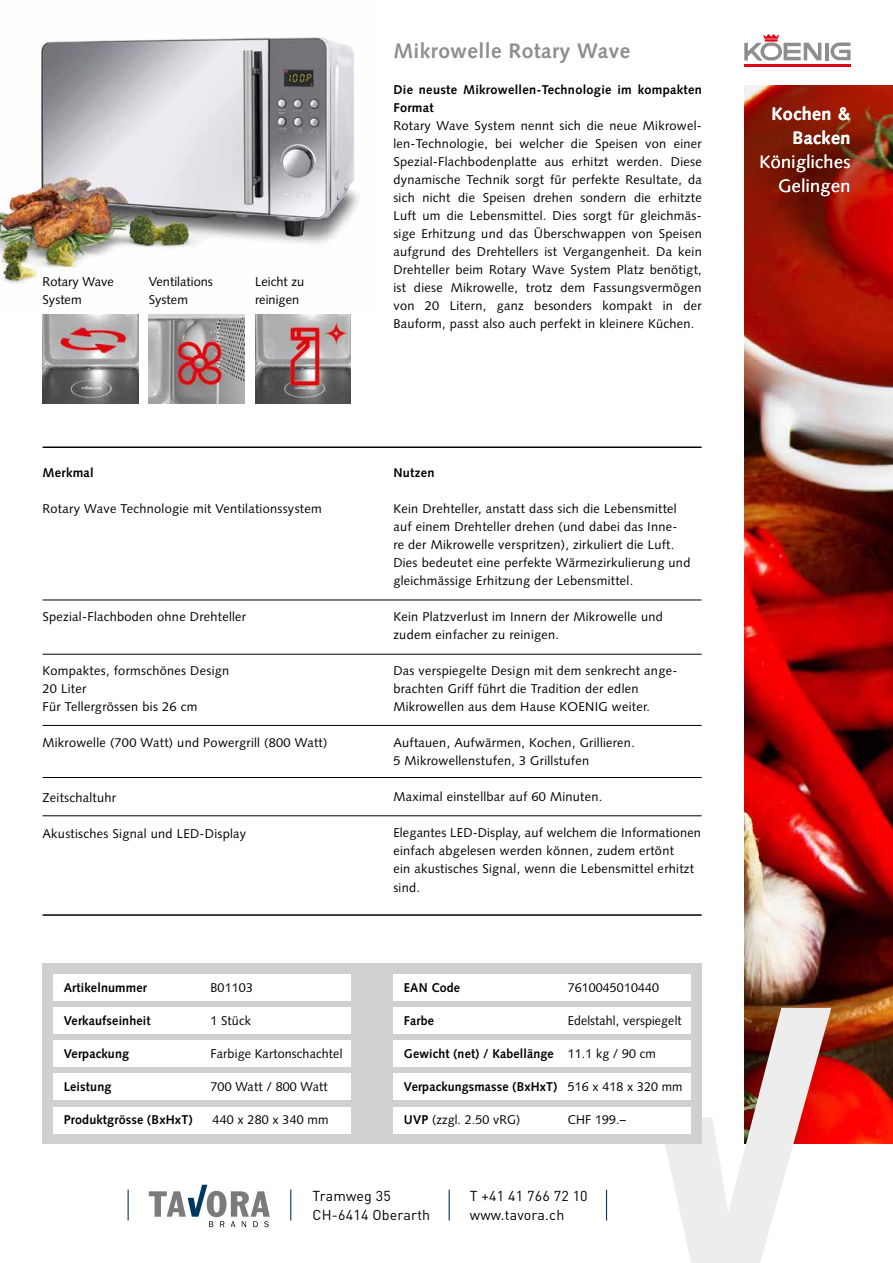
<style>
.page{position:relative;width:893px;height:1263px;background:#fff}
.page>*{position:absolute;margin:0;border:0;box-sizing:border-box;transform-origin:0 0}
.t1{font:700 21px "Syntax LT Std";letter-spacing:.025em;color:#8e8e8d}
.t2{font:18px/24px "Syntax LT Std";letter-spacing:.025em;color:#fff;text-align:right}
.t3{font:700 18px/24px "Syntax LT Std";letter-spacing:.025em;color:#fff;text-align:right}
.t4{font:14.25px "DIN Pro";letter-spacing:.01em;color:#000}
.t5{font:12.75px/18px "Syntax LT Std";letter-spacing:.025em;color:#000}
.t6{font:700 12.75px/18px "Syntax LT Std";letter-spacing:.015em;color:#000}
.t7{font:12.75px/18px "Syntax LT Std";letter-spacing:.005em;color:#000}
.s1{font-weight:400}
.s2{font-weight:700}
</style>
<div class="page">
<img style="left:744px;top:85px;width:149px;height:1059px">
<svg style="left:665px;top:1008px;width:166px;height:255px"></svg>
<hr style="left:128px;top:1189px;width:1px;height:31px;background:#003761">
<hr style="left:290px;top:1189px;width:1px;height:31px;background:#003761">
<hr style="left:449px;top:1189px;width:1px;height:31px;background:#003761">
<hr style="left:606px;top:1189px;width:1px;height:31px;background:#003761">
<svg style="left:149px;top:1185px;width:121px;height:42px"></svg>
<hr style="left:825px;top:43px;width:3px;height:17px;background:#8e8e8d">
<svg style="left:744px;top:34px;width:77px;height:27px"></svg>
<hr style="left:744px;top:64px;width:106px;height:3px;background:#e30613">
<svg style="left:830px;top:42px;width:20px;height:18px"></svg>
<div style="left:43px;top:963px;width:659px;height:181px;background:#d0d0d0"></div>
<div style="left:53px;top:974px;width:638px;height:26px;background:#fff"></div>
<div style="left:53px;top:1007px;width:638px;height:26px;background:#fff"></div>
<div style="left:53px;top:1040px;width:638px;height:26px;background:#fff"></div>
<div style="left:53px;top:1073px;width:638px;height:26px;background:#fff"></div>
<div style="left:53px;top:1107px;width:638px;height:26px;background:#fff"></div>
<div style="left:352px;top:964px;width:41px;height:179px;background:#d0d0d0"></div>
<hr style="left:43px;top:446px;width:659px;height:2px;background:#000">
<hr style="left:43px;top:914px;width:659px;height:2px;background:#000">
<hr style="left:43px;top:600px;width:659px;height:1px;background:#000">
<hr style="left:43px;top:654px;width:659px;height:1px;background:#000">
<hr style="left:43px;top:725px;width:659px;height:1px;background:#000">
<hr style="left:43px;top:777px;width:659px;height:1px;background:#000">
<hr style="left:43px;top:815px;width:659px;height:1px;background:#000">
<img style="left:0;top:37px;width:359px;height:247px">
<img style="left:43px;top:315px;width:95px;height:89px">
<img style="left:149px;top:315px;width:95px;height:89px">
<img style="left:255px;top:315px;width:96px;height:89px">
<p class="t7" style="left:43px;top:273px;width:73px">Rotary Wave<br>System</p>
<p class="t7" style="left:149px;top:273px;width:66px">Ventilations<br>System</p>
<p class="t7" style="left:255px;top:273px;width:51px">Leicht zu reinigen</p>
<h1 class="t1" style="left:393px;top:39px;width:238px">Mikrowelle Rotary Wave</h1>
<p class="t6" style="left:393px;top:81px;width:310px">Die neuste Mikrowellen-Technologie im kompakten<br>Format</p>
<p class="t5" style="left:393px;top:117px;width:310px;text-align:justify">Rotary Wave System nennt sich die neue Mikrowel&shy;len-Technologie, bei welcher die Speisen von einer Spezial-Flachbodenplatte aus erhitzt werden. Diese dynamische Technik sorgt für perfekte Resultate, da sich nicht die Speisen drehen sondern die erhitzte Luft um die Lebensmittel. Dies sorgt für gleichmäs&shy;sige Erhitzung und das Überschwappen von Speisen aufgrund des Drehtellers ist Vergangenheit. Da kein Drehteller beim Rotary Wave System Platz benötigt, ist diese Mikrowelle, trotz dem Fassungsvermögen von 20 Litern, ganz besonders kompakt in der Bauform, passt also auch perfekt in kleinere Küchen.</p>
<p class="t6" style="left:43px;top:464px;width:53px">Merkmal</p>
<p class="t5" style="left:43px;top:500px;width:281px">Rotary Wave Technologie mit Ventilationssystem</p>
<p class="t5" style="left:43px;top:608px;width:205px">Spezial-Flachboden ohne Drehteller</p>
<p class="t5" style="left:43px;top:662px;width:188px">Kompaktes, formschönes Design<br>20 Liter<br>Für Tellergrössen bis 26 cm</p>
<p class="t5" style="left:43px;top:734px;width:286px">Mikrowelle (700 Watt) und Powergrill (800 Watt)</p>
<p class="t5" style="left:43px;top:788px;width:75px">Zeitschaltuhr</p>
<p class="t5" style="left:43px;top:824px;width:205px">Akustisches Signal und LED-Display</p>
<p class="t6" style="left:64px;top:978px;width:85px">Artikelnummer</p>
<p class="t5" style="left:211px;top:978px;width:44px">B01103</p>
<p class="t6" style="left:64px;top:1011px;width:88px">Verkaufseinheit</p>
<p class="t5" style="left:210px;top:1011px;width:42px">1 Stück</p>
<p class="t6" style="left:64px;top:1044px;width:67px">Verpackung</p>
<p class="t5" style="left:210px;top:1044px;width:133px">Farbige Kartonschachtel</p>
<p class="t6" style="left:64px;top:1077px;width:49px">Leistung</p>
<p class="t5" style="left:210px;top:1077px;width:119px">700 Watt / 800 Watt</p>
<p class="t6" style="left:64px;top:1110px;width:130px">Produktgrösse (BxHxT)</p>
<p class="t5" style="left:213px;top:1110px;width:117px">440 x 280 x 340 mm</p>
<p class="t6" style="left:393px;top:464px;width:43px">Nutzen</p>
<p class="t5" style="left:393px;top:500px;width:299px">Kein Drehteller, anstatt dass sich die Lebensmittel auf einem Drehteller drehen (und dabei das Inne&shy;re der Mikrowelle verspritzen), zirkuliert die Luft.<br>Dies bedeutet eine perfekte Wärmezirkulierung und gleichmässige Erhitzung der Lebensmittel.</p>
<p class="t5" style="left:393px;top:608px;width:271px">Kein Platzverlust im Innern der Mikrowelle und zudem einfacher zu reinigen.</p>
<p class="t5" style="left:393px;top:662px;width:285px">Das verspiegelte Design mit dem senkrecht ange&shy;brachten Griff führt die Tradition der edlen<br>Mikrowellen aus dem Hause KOENIG weiter.</p>
<p class="t5" style="left:393px;top:734px;width:243px">Auftauen, Aufwärmen, Kochen, Grillieren.<br>5 Mikrowellenstufen, 3 Grillstufen</p>
<p class="t5" style="left:393px;top:788px;width:211px">Maximal einstellbar auf 60 Minuten.</p>
<p class="t5" style="left:393px;top:824px;width:309px">Elegantes LED-Display, auf welchem die Informationen einfach abgelesen werden können, zudem ertönt<br>ein akustisches Signal, wenn die Lebensmittel erhitzt sind.</p>
<p class="t6" style="left:404px;top:978px;width:58px">EAN Code</p>
<p class="t5" style="left:568px;top:978px;width:93px">7610045010440</p>
<p class="t6" style="left:404px;top:1011px;width:32px">Farbe</p>
<p class="t5" style="left:568px;top:1011px;width:116px">Edelstahl, verspiegelt</p>
<p class="t6" style="left:404px;top:1044px;width:253px">Gewicht (net) / Kabellänge <span class="s1">11.1 kg / 90 cm</span></p>
<p class="t6" style="left:404px;top:1077px;width:280px">Verpackungsmasse (BxHxT) <span class="s1">516 x 418 x 320 mm</span></p>
<p class="t5" style="left:404px;top:1110px;width:118px"><span class="s2">UVP</span> (zzgl. 2.50 vRG)</p>
<p class="t5" style="left:568px;top:1110px;width:60px">CHF 199.–</p>
<p class="t4" style="left:313px;top:1184px;width:80px">Tramweg 35</p>
<p class="t4" style="left:470px;top:1184px;width:119px">T +41 41 766 72 10</p>
<p class="t4" style="left:313px;top:1204px;width:119px">CH-6414 Oberarth</p>
<p class="t4" style="left:470px;top:1204px;width:96px">www.tavora.ch</p>
<h2 class="t3" style="left:772px;top:102px;width:80px">Kochen &amp;<br>Backen</h2>
<h2 class="t2" style="left:759px;top:150px;width:93px">Königliches<br>Gelingen</h2>
</div>
